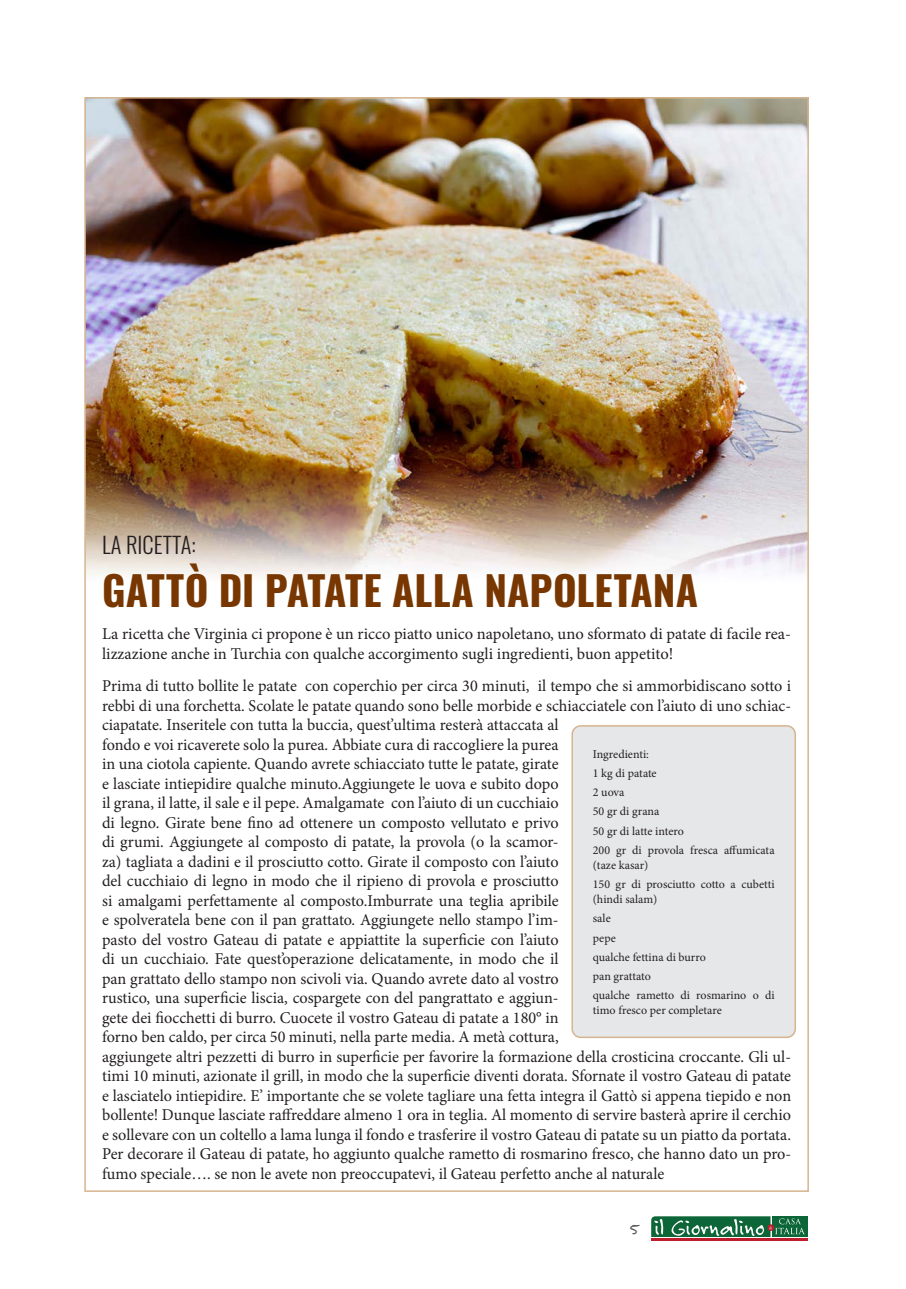
<style>
.page{position:relative;width:906px;height:1289px;background:#fff}
.page>*{position:absolute;margin:0;border:0;box-sizing:border-box;transform-origin:0 0}
.başlık{font:700 40.5px "Oswald";letter-spacing:.005em;color:#783701}
.başlıküstü{font:300 22.5px "Oswald";color:#231f20}
.t1{font:18.45px "Felt Tip Roman";color:#57585a}
.standart{font:16.5px/19.5px "Minion Pro";color:#231f20}
.standart-2{font:12px/15px "Minion Pro";color:#231f20}
</style>
<div class="page">
<div style="left:771px;top:1216px;width:36px;height:20px;background:#0c6638"></div>
<hr style="left:651px;top:1237px;width:156px;height:3px;background:#be1d2c">
<svg style="left:651px;top:1216px;width:154px;height:20px"></svg>
<img style="left:87px;top:100px;width:719px;height:631px">
<div style="left:572px;top:726px;width:223px;height:311px;background:#e6e7e9;border-radius:9px"></div>
<div style="left:571px;top:725px;width:225px;height:313px;border:2px solid #d6b48f;border-radius:9px"></div>
<p class="başlıküstü" style="left:102px;top:525px;width:95px">LA RICETTA:</p>
<p class="başlık" style="left:102px;top:569px;width:597px">GATTÒ DI PATATE ALLA NAPOLETANA</p>
<p class="standart" style="left:102px;top:624px;width:690px">La ricetta che Virginia ci propone è un ricco piatto unico napoletano, uno sformato di patate di facile rea&shy;lizzazione anche in Turchia con qualche accorgimento sugli ingredienti, buon appetito!</p>
<p class="standart" style="left:102px;top:676px;width:690px">Prima di tutto bollite le patate con coperchio per circa 30 minuti, il tempo che si ammorbidiscano sotto i rebbi di una forchetta. Scolate le patate quando sono belle morbide e schiacciatele con l’aiuto di uno schiac&shy;ciapatate. Inseritele con tutta la buccia, quest’ultima resterà attaccata al<br>fondo e voi ricaverete solo la purea. Abbiate cura di raccogliere la purea<br>in una ciotola capiente. Quando avrete schiacciato tutte le patate, girate<br>e lasciate intiepidire qualche minuto.Aggiungete le uova e subito dopo<br>il grana, il latte, il sale e il pepe. Amalgamate con l’aiuto di un cucchiaio<br>di legno. Girate bene fino ad ottenere un composto vellutato e privo<br>di grumi. Aggiungete al composto di patate, la provola (o la scamor-<br>za) tagliata a dadini e il prosciutto cotto. Girate il composto con l’aiuto<br>del cucchiaio di legno in modo che il ripieno di provola e prosciutto<br>si amalgami perfettamente al composto.Imburrate una teglia apribile<br>e spolveratela bene con il pan grattato. Aggiungete nello stampo l’im-<br>pasto del vostro Gateau di patate e appiattite la superficie con l’aiuto<br>di un cucchiaio. Fate quest’operazione delicatamente, in modo che il<br>pan grattato dello stampo non scivoli via. Quando avrete dato al vostro<br>rustico, una superficie liscia, cospargete con del pangrattato e aggiun-<br>gete dei fiocchetti di burro. Cuocete il vostro Gateau di patate a 180° in<br>forno ben caldo, per circa 50 minuti, nella parte media. A metà cottura,<br>aggiungete altri pezzetti di burro in superficie per favorire la formazione della crosticina croccante. Gli ul&shy;timi 10 minuti, azionate il grill, in modo che la superficie diventi dorata. Sfornate il vostro Gateau di patate e lasciatelo intiepidire. E’ importante che se volete tagliare una fetta integra il Gattò si appena tiepido e non bollente! Dunque lasciate raffreddare almeno 1 ora in teglia. Al momento di servire basterà aprire il cerchio e sollevare con un coltello a lama lunga il fondo e trasferire il vostro Gateau di patate su un piatto da portata.<br>Per decorare il Gateau di patate, ho aggiunto qualche rametto di rosmarino fresco, che hanno dato un pro&shy;fumo speciale…. se non le avete non preoccupatevi, il Gateau perfetto anche al naturale</p>
<p class="standart-2" style="left:593px;top:746px;width:58px">Ingredienti:</p>
<p class="standart-2" style="left:593px;top:765px;width:65px">1 kg di patate</p>
<p class="standart-2" style="left:593px;top:784px;width:33px">2 uova</p>
<p class="standart-2" style="left:593px;top:804px;width:68px">50 gr di grana</p>
<p class="standart-2" style="left:593px;top:823px;width:93px">50 gr di latte intero</p>
<p class="standart-2" style="left:593px;top:842px;width:183px">200 gr di provola fresca affumicata (taze kasar)</p>
<p class="standart-2" style="left:593px;top:876px;width:183px">150 gr di prosciutto cotto a cubetti (hindi salam)</p>
<p class="standart-2" style="left:593px;top:911px;width:19px">sale</p>
<p class="standart-2" style="left:593px;top:930px;width:24px">pepe</p>
<p class="standart-2" style="left:593px;top:949px;width:115px">qualche fettina di burro</p>
<p class="standart-2" style="left:593px;top:968px;width:59px">pan grattato</p>
<p class="standart-2" style="left:593px;top:988px;width:183px">qualche rametto di rosmarino o di timo fresco per completare</p>
<p class="t1" style="left:630px;top:1217px;width:10px">5</p>
</div>
